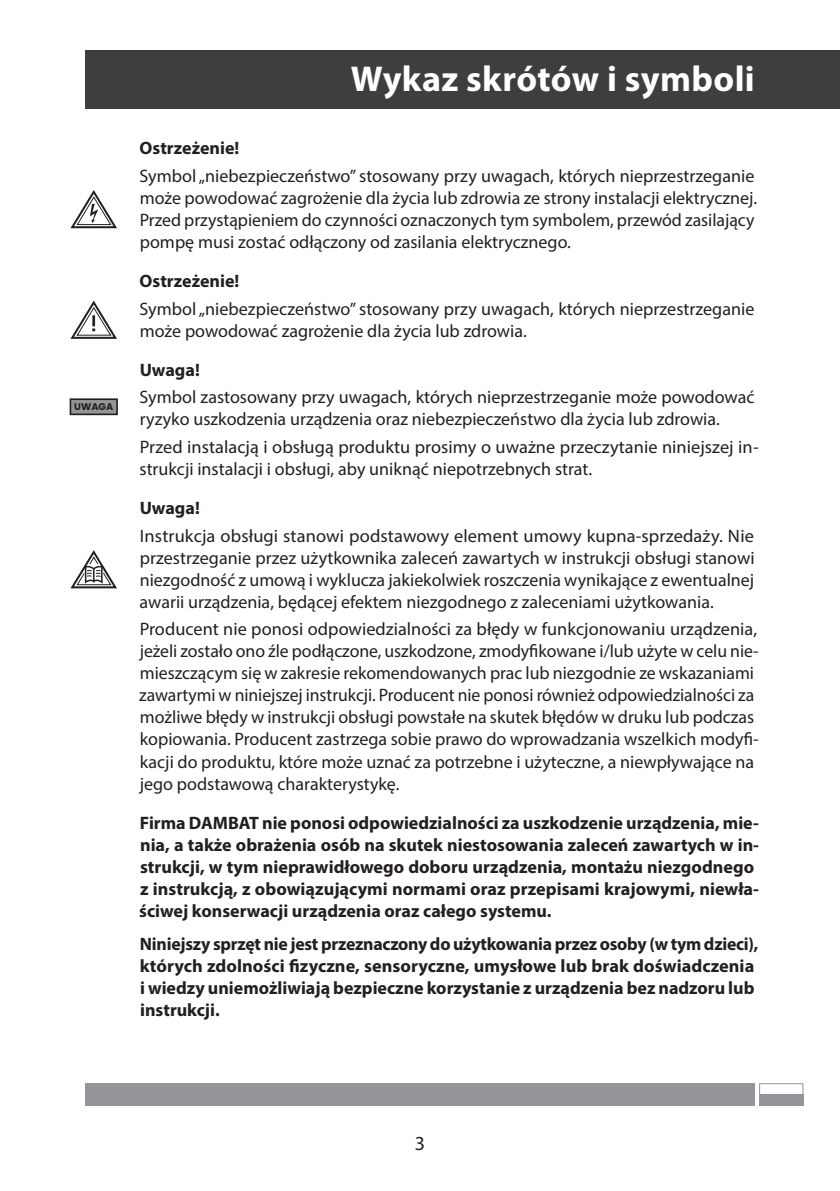
<style>
.page{position:relative;width:840px;height:1191px;background:#fff}
.page>*{position:absolute;margin:0;border:0;box-sizing:border-box;transform-origin:0 0}
.Srodtyt_2_Prawy{font:700 36px "Myriad Pro";letter-spacing:.01em;color:#fff}
.t1{font:20px "Myriad Pro";color:#231f20}
.Tekst{font:18px/22px "Myriad Pro";color:#231f20}
.Tekst-2{font:700 18px/22px "Myriad Pro";color:#231f20}
.t2{font:700 9.8px "Poppins";color:#231f20}
</style>
<div class="page">
<div style="left:85px;top:1083px;width:669px;height:23px;background:#939598"></div>
<div style="left:758px;top:1083px;width:45px;height:23px;border:1px solid #939598"></div>
<div style="left:758px;top:1094px;width:44px;height:12px;background:#939598"></div>
<div style="left:85px;top:51px;width:754px;height:58px;background:#3e3e3f"></div>
<svg style="left:70px;top:190px;width:47px;height:39px"></svg>
<svg style="left:70px;top:300px;width:47px;height:39px"></svg>
<div style="left:70px;top:399px;width:47px;height:15px;background:#939598"></div>
<div style="left:70px;top:398px;width:48px;height:17px;border:2px solid #231f20"></div>
<svg style="left:70px;top:550px;width:47px;height:39px"></svg>
<p class="t2" style="left:74px;top:401px;width:40px">UWAGA</p>
<p class="Srodtyt_2_Prawy" style="left:351px;top:55px;width:405px">Wykaz skrótów i symboli</p>
<p class="Tekst-2" style="left:139px;top:137px;width:101px">Ostrzeżenie!</p>
<p class="Tekst" style="left:139px;top:165px;width:618px">Symbol „niebezpieczeństwo” stosowany przy uwagach, których nieprzestrzeganie może powodować zagrożenie dla życia lub zdrowia ze strony instalacji elektrycznej.<br>Przed przystąpieniem do czynności oznaczonych tym symbolem, przewód zasilający pompę musi zostać odłączony od zasilania elektrycznego.</p>
<p class="Tekst-2" style="left:139px;top:269px;width:101px">Ostrzeżenie!</p>
<p class="Tekst" style="left:139px;top:297px;width:616px">Symbol „niebezpieczeństwo” stosowany przy uwagach, których nieprzestrzeganie może powodować zagrożenie dla życia lub zdrowia.</p>
<p class="Tekst-2" style="left:140px;top:358px;width:62px">Uwaga!</p>
<p class="Tekst" style="left:139px;top:386px;width:616px">Symbol zastosowany przy uwagach, których nieprzestrzeganie może powodować ryzyko uszkodzenia urządzenia oraz niebezpieczeństwo dla życia lub zdrowia.</p>
<p class="Tekst" style="left:139px;top:436px;width:620px">Przed instalacją i obsługą produktu prosimy o uważne przeczytanie niniejszej in&shy;strukcji instalacji i obsługi, aby uniknąć niepotrzebnych strat.</p>
<p class="Tekst-2" style="left:140px;top:496px;width:62px">Uwaga!</p>
<p class="Tekst" style="left:139px;top:524px;width:616px;text-align:justify">Instrukcja obsługi stanowi podstawowy element umowy kupna-sprzedaży. Nie przestrzeganie przez użytkownika zaleceń zawartych w instrukcji obsługi stanowi niezgodność z umową i wyklucza jakiekolwiek roszczenia wynikające z ewentualnej awarii urządzenia, będącej efektem niezgodnego z zaleceniami użytkowania.</p>
<p class="Tekst" style="left:139px;top:618px;width:620px">Producent nie ponosi odpowiedzialności za błędy w funkcjonowaniu urządzenia, jeżeli zostało ono źle podłączone, uszkodzone, zmodyfikowane i/lub użyte w celu nie&shy;mieszczącym się w zakresie rekomendowanych prac lub niezgodnie ze wskazaniami zawartymi w niniejszej instrukcji. Producent nie ponosi również odpowiedzialności za możliwe błędy w instrukcji obsługi powstałe na skutek błędów w druku lub podczas kopiowania. Producent zastrzega sobie prawo do wprowadzania wszelkich modyfi&shy;kacji do produktu, które może uznać za potrzebne i użyteczne, a niewpływające na jego podstawową charakterystykę.</p>
<p class="Tekst-2" style="left:139px;top:811px;width:621px">Firma DAMBAT nie ponosi odpowiedzialności za uszkodzenie urządzenia, mie&shy;nia, a także obrażenia osób na skutek niestosowania zaleceń zawartych w in&shy;strukcji, w tym nieprawidłowego doboru urządzenia, montażu niezgodnego z instrukcją, z obowiązującymi normami oraz przepisami krajowymi, niewła&shy;ściwej konserwacji urządzenia oraz całego systemu.</p>
<p class="Tekst-2" style="left:140px;top:932px;width:619px">Niniejszy sprzęt nie jest przeznaczony do użytkowania przez osoby (w tym dzieci), których zdolności fizyczne, sensoryczne, umysłowe lub brak doświadczenia i wiedzy uniemożliwiają bezpieczne korzystanie z urządzenia bez nadzoru lub instrukcji.</p>
<p class="t1" style="left:414px;top:1130px;width:12px">3</p>
</div>
